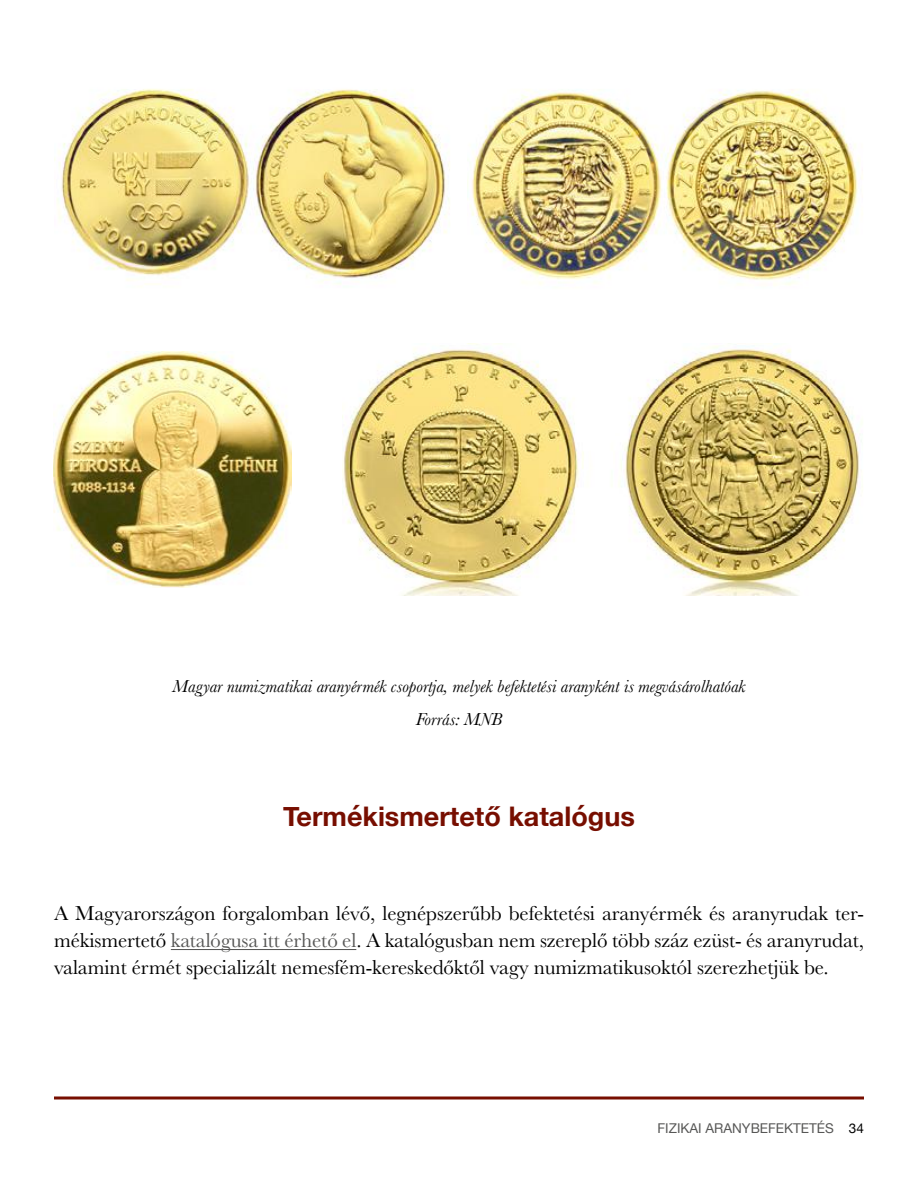
<style>
.page{position:relative;width:918px;height:1188px;background:#fff}
.page>*{position:absolute;margin:0;border:0;box-sizing:border-box;transform-origin:0 0}
.t1{font:700 27px "Helvetica Neue";color:#770e00}
.t2{font:21px/27px "Baskerville";letter-spacing:-.005em;color:#000;text-align:justify}
.t3{font:italic 18px/33px "Baskerville";color:#000;text-align:center}
.t4{font:13.5px "Helvetica Neue";color:#575756}
.s1{color:#575756}
.s2{color:#000}
</style>
<div class="page">
<svg style="left:54px;top:1096px;width:810px;height:4px;background:#984a3f"></svg>
<hr style="left:171px;top:949px;width:185px;height:1px;background:#575756">
<img style="left:54px;top:89px;width:396px;height:196px">
<img style="left:470px;top:90px;width:393px;height:195px">
<img style="left:54px;top:351px;width:238px;height:237px">
<img style="left:342px;top:344px;width:520px;height:252px">
<p class="t3" style="left:173px;top:670px;width:575px">Magyar numizmatikai aranyérmék csoportja, melyek befektetési aranyként is megvásárolhatóak<br>Forrás: MNB</p>
<p class="t1" style="left:283px;top:795px;width:353px">Termékismertető katalógus</p>
<p class="t2" style="left:54px;top:900px;width:812px">A Magyarországon forgalomban lévő, legnépszerűbb befektetési aranyérmék és aranyrudak ter&shy;mékismertető <span class="s1">katalógusa itt érhető el</span>. A katalógusban nem szereplő több száz ezüst- és aranyrudat, valamint érmét specializált nemesfém-kereskedőktől vagy numizmatikusoktól szerezhetjük be.</p>
<p class="t4" style="left:658px;top:1118px;width:208px">FIZIKAI ARANYBEFEKTETÉS <span class="s2">34</span></p>
</div>
